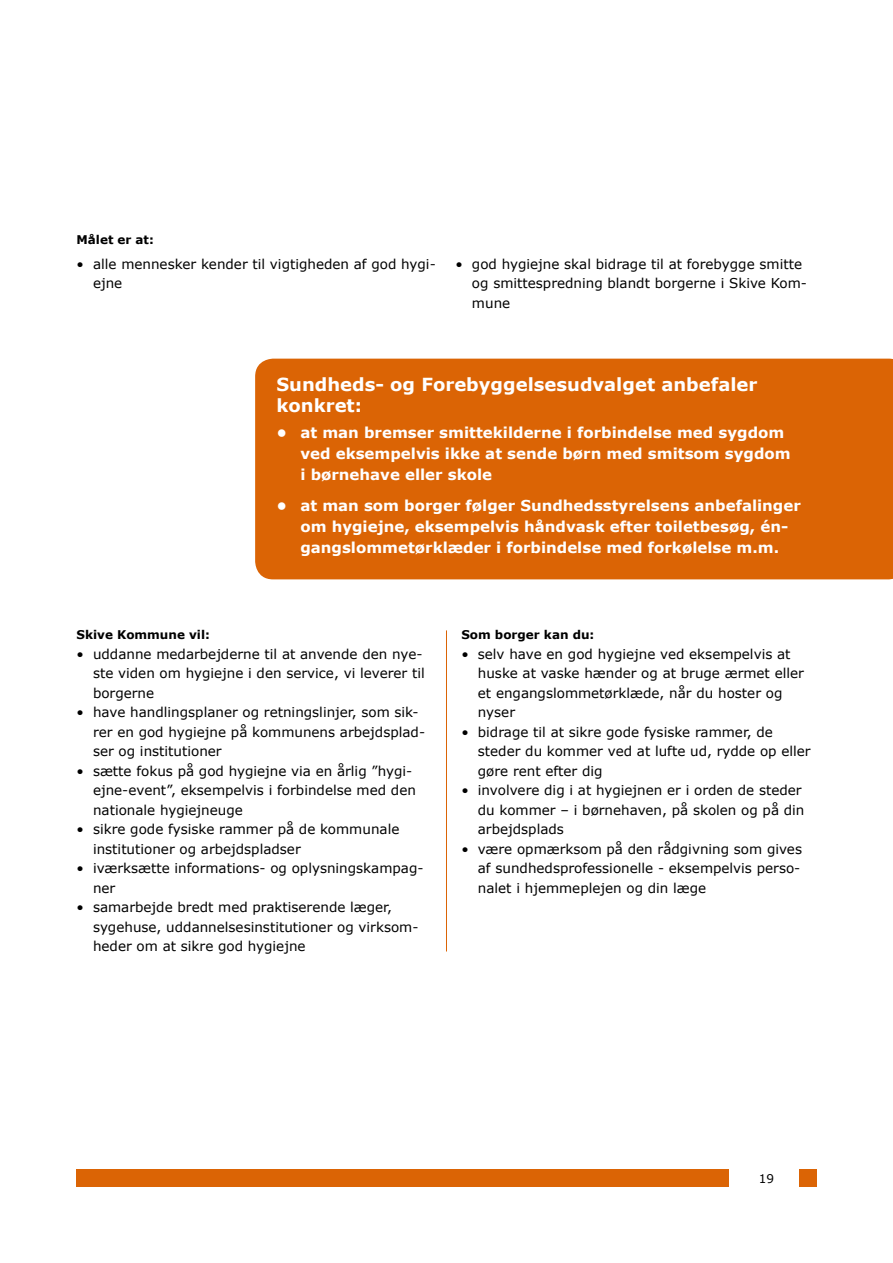
<style>
.page{position:relative;width:893px;height:1263px;background:#fff}
.page>*{position:absolute;margin:0;border:0;box-sizing:border-box;transform-origin:0 0}
.t1{font:700 18px/21px "Verdana";color:#fff}
.t2{font:700 15px/21px "Verdana";color:#fff}
.t3{font:13.5px/19.5px "Verdana";color:#000}
.t4{font:700 12px "Verdana";color:#000}
.t5{font:12px "Verdana";color:#000}
</style>
<div class="page">
<div style="left:77px;top:1169px;width:652px;height:17px;background:#db6405"></div>
<div style="left:799px;top:1169px;width:17px;height:17px;background:#db6405"></div>
<div style="left:255px;top:359px;width:638px;height:220px;background:#db6405"></div>
<hr style="left:446px;top:630px;width:1px;height:321px;background:#db6405">
<p class="t4" style="left:77px;top:232px;width:79px">Målet er at:</p>
<p class="t3" style="left:93px;top:253px;width:344px;text-indent:-16px">• alle mennesker kender til vigtigheden af god hygi&shy;ejne</p>
<p class="t3" style="left:472px;top:253px;width:337px;text-indent:-16px">• god hygiejne skal bidrage til at forebygge smitte og smittespredning blandt borgerne i Skive Kom&shy;mune</p>
<h1 class="t1" style="left:276px;top:374px;width:482px">Sundheds- og Forebyggelsesudvalget anbefaler konkret:</h1>
<p class="t2" style="left:300px;top:421px;width:492px;text-indent:-24px">• at man bremser smittekilderne i forbindelse med sygdom ved eksempelvis ikke at sende børn med smitsom sygdom i børnehave eller skole</p>
<p class="t2" style="left:300px;top:495px;width:502px;text-indent:-24px">• at man som borger følger Sundhedsstyrelsens anbefalinger om hygiejne, eksempelvis håndvask efter toiletbesøg, én&shy;gangslommetørklæder i forbindelse med forkølelse m.m.</p>
<p class="t4" style="left:77px;top:626px;width:135px">Skive Kommune vil:</p>
<p class="t3" style="left:93px;top:643px;width:333px;text-indent:-16px">• uddanne medarbejderne til at anvende den nye&shy;ste viden om hygiejne i den service, vi leverer til borgerne</p>
<p class="t3" style="left:93px;top:702px;width:334px;text-indent:-16px">• have handlingsplaner og retningslinjer, som sik&shy;rer en god hygiejne på kommunens arbejdsplad&shy;ser og institutioner</p>
<p class="t3" style="left:93px;top:760px;width:324px;text-indent:-16px">• sætte fokus på god hygiejne via en årlig ”hygi&shy;ejne-event”, eksempelvis i forbindelse med den nationale hygiejneuge</p>
<p class="t3" style="left:93px;top:819px;width:308px;text-indent:-16px">• sikre gode fysiske rammer på de kommunale institutioner og arbejdspladser</p>
<p class="t3" style="left:93px;top:858px;width:332px;text-indent:-16px">• iværksætte informations- og oplysningskampag&shy;ner</p>
<p class="t3" style="left:93px;top:897px;width:327px;text-indent:-16px">• samarbejde bredt med praktiserende læger, sygehuse, uddannelsesinstitutioner og virksom&shy;heder om at sikre god hygiejne</p>
<p class="t4" style="left:461px;top:626px;width:135px">Som borger kan du:</p>
<p class="t3" style="left:478px;top:643px;width:328px;text-indent:-16px">• selv have en god hygiejne ved eksempelvis at huske at vaske hænder og at bruge ærmet eller et engangslommetørklæde, når du hoster og nyser</p>
<p class="t3" style="left:478px;top:721px;width:334px;text-indent:-16px">• bidrage til at sikre gode fysiske rammer, de steder du kommer ved at lufte ud, rydde op eller gøre rent efter dig</p>
<p class="t3" style="left:478px;top:780px;width:328px;text-indent:-16px">• involvere dig i at hygiejnen er i orden de steder du kommer – i børnehaven, på skolen og på din arbejdsplads</p>
<p class="t3" style="left:478px;top:838px;width:326px;text-indent:-16px">• være opmærksom på den rådgivning som gives af sundhedsprofessionelle - eksempelvis perso&shy;nalet i hjemmeplejen og din læge</p>
<p class="t5" style="left:759px;top:1170px;width:17px">19</p>
</div>
